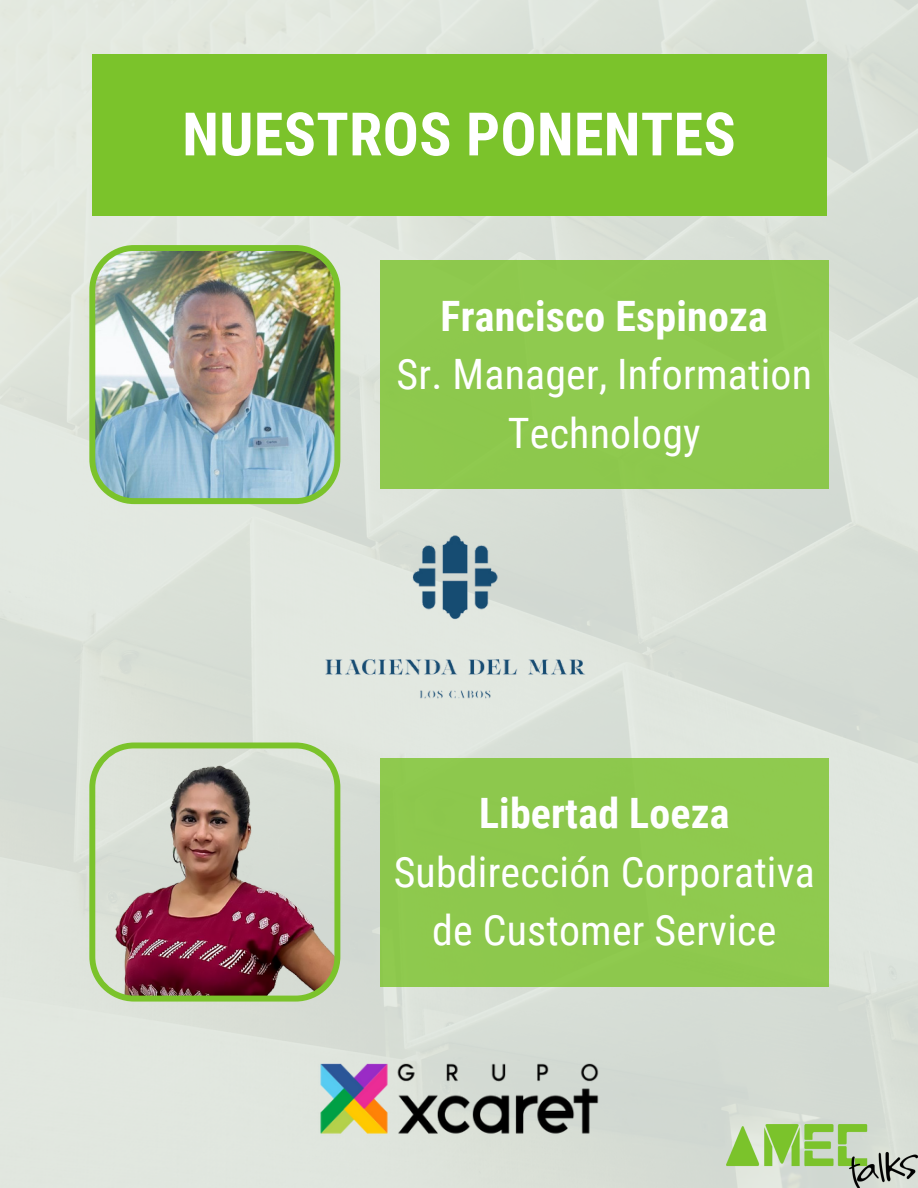
<style>
.page{position:relative;width:918px;height:1188px;background:#fff}
.page>*{position:absolute;margin:0;border:0;box-sizing:border-box;transform-origin:0 0}
.t1{font:700 60px "Roboto Condensed";letter-spacing:.005em;color:#fff}
.t2{font:41.85px/58.5px "Roboto Condensed";letter-spacing:.005em;color:#fff;text-align:center}
.t3{font:700 41.85px "Roboto Condensed";letter-spacing:.005em;color:#fff}
</style>
<div class="page">
<img style="left:0;top:0;width:918px;height:1188px">
<div style="left:92px;top:54px;width:734px;height:162px;background:#7bc32b"></div>
<img style="left:89px;top:245px;width:251px;height:259px">
<div style="left:380px;top:260px;width:449px;height:229px;background:#8ec84d"></div>
<img style="left:89px;top:743px;width:251px;height:259px">
<div style="left:380px;top:758px;width:449px;height:228px;background:#8ec84d"></div>
<img style="left:302px;top:533px;width:314px;height:181px">
<img style="left:316px;top:1054px;width:286px;height:85px">
<img style="left:726px;top:1124px;width:192px;height:64px">
<h1 class="t1" style="left:182px;top:100px;width:555px">NUESTROS PONENTES</h1>
<p class="t3" style="left:441px;top:292px;width:329px">Francisco Espinoza</p>
<p class="t2" style="left:397px;top:346px;width:417px">Sr. Manager, Information<br>Technology</p>
<p class="t3" style="left:479px;top:789px;width:252px">Libertad Loeza</p>
<p class="t2" style="left:394px;top:843px;width:423px">Subdirección Corporativa de Customer Service</p>
</div>
